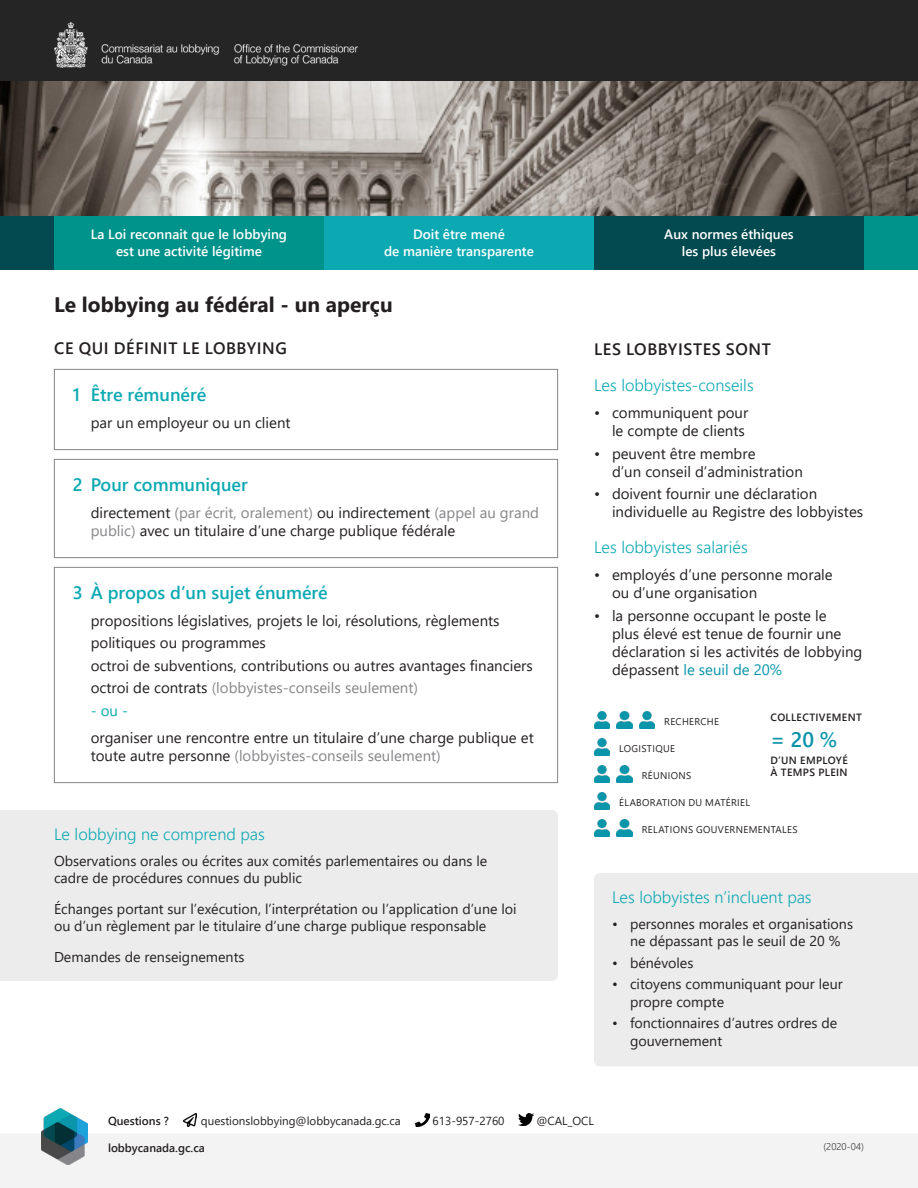
<style>
.page{position:relative;width:918px;height:1188px;background:#fff}
.page>*{position:absolute;margin:0;border:0;box-sizing:border-box;transform-origin:0 0}
.t1{font:700 21px "Segoe UI";color:#231f20}
.t2{font:600 21px "Segoe UI";color:#0a95aa}
.t3{font:600 18px "Segoe UI";color:#0ca9b2}
.t4{font:300 16.5px "Segoe UI";color:#0ca9b2}
.t5{font:600 16.5px "Segoe UI";letter-spacing:.035em;color:#231f20}
.t6{font:15px/18px "Segoe UI";color:#231f20}
.t7{font:15px "Segoe UI";color:#868689}
.t8{font:15px "Segoe UI";color:#0ca9b2}
.t9{font:14.25px/17.1px "Segoe UI";color:#231f20}
.t10{font:600 13.5px/16.2px "Segoe UI";color:#fff;text-align:center}
.t11{font:11.7px "Segoe UI";color:#231f20}
.t12{font:600 11.7px "Segoe UI";color:#231f20}
.t13{font:600 10.5px/12.6px "Segoe UI";letter-spacing:.035em;color:#231f20}
.t14{font:9.75px "Segoe UI";letter-spacing:.035em;color:#231f20}
.t15{font:300 9.75px "Segoe UI";color:#373737}
.s1{color:#868689}
.s2{color:#231f20}
.s3{color:#0a95aa}
</style>
<div class="page">
<img style="left:0;top:81px;width:918px;height:135px">
<div style="left:594px;top:873px;width:324px;height:193px;background:#ececed"></div>
<div style="left:0;top:216px;width:54px;height:54px;background:#024a4f"></div>
<div style="left:54px;top:369px;width:504px;height:81px;border:1px solid #868689"></div>
<div style="left:54px;top:459px;width:504px;height:99px;border:1px solid #868689"></div>
<div style="left:54px;top:567px;width:504px;height:216px;border:1px solid #868689"></div>
<div style="left:0;top:1133px;width:918px;height:55px;background:#f3f3f3"></div>
<img style="left:42px;top:1109px;width:45px;height:56px">
<div style="left:0;top:0;width:918px;height:81px;background:#252525"></div>
<div style="left:864px;top:216px;width:54px;height:54px;background:#00938b"></div>
<div style="left:324px;top:216px;width:270px;height:54px;background:#0ca9b2"></div>
<div style="left:54px;top:216px;width:270px;height:54px;background:#00938b"></div>
<div style="left:594px;top:216px;width:270px;height:54px;background:#024a4f"></div>
<div style="left:0;top:810px;width:558px;height:171px;background:#ececed"></div>
<svg style="left:183px;top:1113px;width:13px;height:13px"></svg>
<svg style="left:416px;top:1113px;width:13px;height:13px"></svg>
<img style="left:518px;top:1114px;width:15px;height:12px">
<img style="left:594px;top:738px;width:16px;height:18px">
<img style="left:594px;top:792px;width:16px;height:18px">
<img style="left:616px;top:819px;width:16px;height:18px">
<img style="left:594px;top:819px;width:16px;height:18px">
<img style="left:616px;top:765px;width:16px;height:18px">
<img style="left:594px;top:765px;width:16px;height:18px">
<img style="left:639px;top:711px;width:16px;height:18px">
<img style="left:616px;top:711px;width:16px;height:18px">
<img style="left:594px;top:711px;width:16px;height:18px">
<img style="left:54px;top:22px;width:304px;height:46px">
<p class="t10" style="left:91px;top:225px;width:198px">La Loi reconnait que le lobbying est une activité légitime</p>
<p class="t10" style="left:384px;top:225px;width:151px">Doit être mené<br>de manière transparente</p>
<p class="t10" style="left:664px;top:225px;width:131px">Aux normes éthiques les plus élevées</p>
<p class="t1" style="left:54px;top:285px;width:340px">Le lobbying au fédéral - un aperçu</p>
<p class="t5" style="left:54px;top:333px;width:234px">CE QUI DÉFINIT LE LOBBYING</p>
<p class="t5" style="left:594px;top:334px;width:178px">LES LOBBYISTES SONT</p>
<p class="t3" style="left:73px;top:377px;width:135px">1 Être rémunéré</p>
<p class="t6" style="left:91px;top:412px;width:201px">par un employeur ou un client</p>
<p class="t3" style="left:73px;top:467px;width:177px">2 Pour communiquer</p>
<p class="t6" style="left:91px;top:502px;width:450px">directement <span class="s1">(par écrit, oralement)</span> ou indirectement <span class="s1">(appel au grand public)</span> avec un titulaire d’une charge publique fédérale</p>
<p class="t3" style="left:73px;top:575px;width:256px">3 À propos d’un sujet énuméré</p>
<p class="t6" style="left:91px;top:610px;width:410px">propositions législatives, projets le loi, résolutions, règlements</p>
<p class="t6" style="left:91px;top:633px;width:177px">politiques ou programmes</p>
<p class="t6" style="left:91px;top:655px;width:444px">octroi de subventions, contributions ou autres avantages financiers</p>
<p class="t7" style="left:91px;top:674px;width:329px"><span class="s2">octroi de contrats</span> (lobbyistes-conseils seulement)</p>
<p class="t8" style="left:91px;top:696px;width:39px">- ou -</p>
<p class="t6" style="left:91px;top:727px;width:445px">organiser une rencontre entre un titulaire d’une charge publique et toute autre personne <span class="s1">(lobbyistes-conseils seulement)</span></p>
<p class="t4" style="left:54px;top:819px;width:212px">Le lobbying ne comprend pas</p>
<p class="t9" style="left:54px;top:851px;width:435px">Observations orales ou écrites aux comités parlementaires ou dans le cadre de procédures connues du public</p>
<p class="t9" style="left:54px;top:899px;width:464px">Échanges portant sur l’exécution, l’interprétation ou l’application d’une loi ou d’un règlement par le titulaire d’une charge publique responsable</p>
<p class="t9" style="left:54px;top:947px;width:192px">Demandes de renseignements</p>
<p class="t4" style="left:594px;top:370px;width:161px">Les lobbyistes-conseils</p>
<p class="t6" style="left:594px;top:402px;width:156px;text-align:right">• communiquent pour le compte de clients</p>
<p class="t6" style="left:612px;top:443px;width:192px;text-indent:-18px">• peuvent être membre<br>d’un conseil d’administration</p>
<p class="t6" style="left:612px;top:483px;width:253px;text-indent:-18px">• doivent fournir une déclaration individuelle au Registre des lobbyistes</p>
<p class="t4" style="left:594px;top:532px;width:155px">Les lobbyistes salariés</p>
<p class="t6" style="left:612px;top:564px;width:222px;text-indent:-18px">• employés d’une personne morale ou d’une organisation</p>
<p class="t6" style="left:612px;top:605px;width:252px;text-indent:-18px">• la personne occupant le poste le<br>plus élevé est tenue de fournir une déclaration si les activités de lobbying dépassent <span class="s3">le seuil de 20%</span></p>
<p class="t14" style="left:664px;top:712px;width:56px">RECHERCHE</p>
<p class="t14" style="left:619px;top:739px;width:57px">LOGISTIQUE</p>
<p class="t14" style="left:642px;top:766px;width:51px">RÉUNIONS</p>
<p class="t13" style="left:771px;top:711px;width:93px">COLLECTIVEMENT</p>
<p class="t2" style="left:770px;top:719px;width:69px">= 20 %</p>
<p class="t13" style="left:771px;top:753px;width:79px">D’UN EMPLOYÉ<br>À TEMPS PLEIN</p>
<p class="t14" style="left:619px;top:793px;width:132px">ÉLABORATION DU MATÉRIEL</p>
<p class="t14" style="left:642px;top:820px;width:157px">RELATIONS GOUVERNEMENTALES</p>
<p class="t4" style="left:612px;top:882px;width:201px">Les lobbyistes n’incluent pas</p>
<p class="t9" style="left:612px;top:914px;width:243px;text-align:center">• personnes morales et organisations ne dépassant pas le seuil de 20 %</p>
<p class="t9" style="left:612px;top:953px;width:83px">• bénévoles</p>
<p class="t9" style="left:630px;top:975px;width:214px;text-indent:-18px">• citoyens communiquant pour leur propre compte</p>
<p class="t9" style="left:630px;top:1013px;width:209px;line-height:18px;text-indent:-18px">• fonctionnaires d’autres ordres de gouvernement</p>
<p class="t12" style="left:108px;top:1109px;width:63px">Questions ?</p>
<p class="t11" style="left:201px;top:1109px;width:201px">questionslobbying@lobbycanada.gc.ca</p>
<p class="t11" style="left:433px;top:1109px;width:73px">613-957-2760</p>
<p class="t11" style="left:536px;top:1109px;width:59px">@CAL_OCL</p>
<p class="t12" style="left:108px;top:1136px;width:98px">lobbycanada.gc.ca</p>
<p class="t15" style="left:823px;top:1137px;width:42px">(2020-04)</p>
</div>
